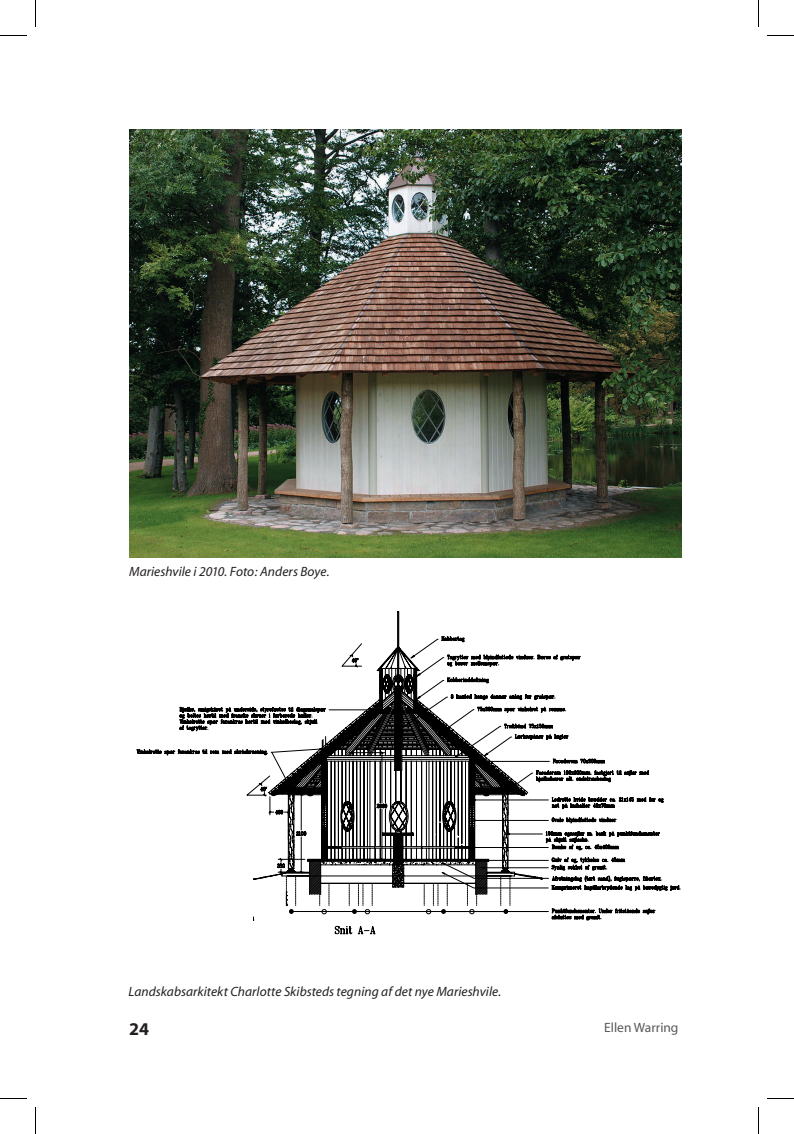
<style>
.page{position:relative;width:794px;height:1134px;background:#fff}
.page>*{position:absolute;margin:0;border:0;box-sizing:border-box;transform-origin:0 0}
.t1{font:700 18px "Myriad";color:#231f20}
.t2{font:italic 13.5px "Myriad";color:#231f20}
.t3{font:13.5px "Myriad";color:#57585a}
.t4{font:12.15px "Times New Roman";color:#000}
</style>
<div class="page">
<svg style="left:137px;top:611px;width:544px;height:323px"></svg>
<div style="left:613px;top:588px;width:93px;height:161px;background:#fff"></div>
<img style="left:129px;top:129px;width:553px;height:429px">
<svg style="left:35px;top:0;width:1px;height:27px"></svg>
<svg style="left:0;top:35px;width:27px;height:1px"></svg>
<svg style="left:758px;top:0;width:1px;height:27px"></svg>
<svg style="left:767px;top:35px;width:27px;height:1px"></svg>
<svg style="left:35px;top:1107px;width:1px;height:27px"></svg>
<svg style="left:0;top:1098px;width:27px;height:1px"></svg>
<svg style="left:758px;top:1107px;width:1px;height:27px"></svg>
<svg style="left:767px;top:1098px;width:27px;height:1px"></svg>
<p class="t2" style="left:129px;top:565px;width:202px">Marieshvile i 2010. Foto: Anders Boye.</p>
<p class="t4" style="left:135px;top:570px;width:83px">MARIESHVILE</p>
<p class="t2" style="left:128px;top:985px;width:374px">Landskabsarkitekt Charlotte Skibsteds tegning af det nye Marieshvile.</p>
<h1 class="t1" style="left:129px;top:1020px;width:21px">24</h1>
<p class="t3" style="left:604px;top:1021px;width:76px">Ellen Warring</p>
</div>
